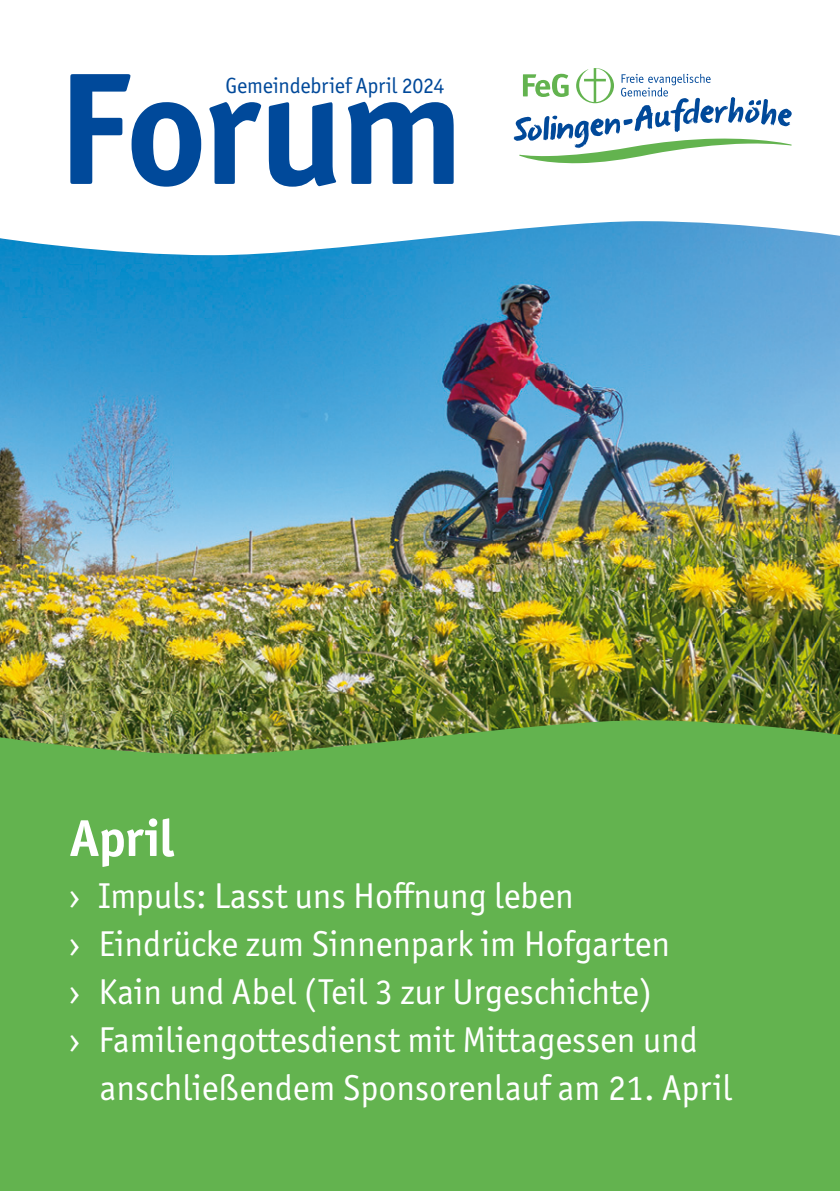
<style>
.page{position:relative;width:840px;height:1191px;background:#fff}
.page>*{position:absolute;margin:0;border:0;box-sizing:border-box;transform-origin:0 0}
.t1{font:700 160px "Officina Sans ITC Pro";letter-spacing:-.015em;color:#00499a}
.t2{font:700 52px "Officina Sans ITC Pro";letter-spacing:-.01em;color:#fff}
.t3{font:36px "Officina Sans ITC Pro";color:#fff}
.t4{font:22px "Officina Sans ITC Pro";letter-spacing:-.01em;color:#00499a}
</style>
<div class="page">
<img style="left:0;top:255px;width:839px;height:465px">
<div style="left:0;top:720px;width:839px;height:471px;background:#63b34f"></div>
<svg style="left:0;top:112px;width:839px;height:143px"></svg>
<svg style="left:513px;top:68px;width:278px;height:96px"></svg>
<h1 class="t1" style="left:57px;top:30px;width:408px">Forum</h1>
<p class="t4" style="left:225px;top:73px;width:220px">Gemeindebrief April 2024</p>
<h2 class="t2" style="left:70px;top:806px;width:105px">April</h2>
<p class="t3" style="left:70px;top:874px;width:505px">› Impuls: Lasst uns Hoffnung leben</p>
<p class="t3" style="left:70px;top:922px;width:601px">› Eindrücke zum Sinnenpark im Hofgarten</p>
<p class="t3" style="left:70px;top:970px;width:583px">› Kain und Abel (Teil 3 zur Urgeschichte)</p>
<p class="t3" style="left:70px;top:1018px;width:629px">› Familiengottesdienst mit Mittagessen und</p>
<p class="t3" style="left:100px;top:1066px;width:634px">anschließendem Sponsorenlauf am 21. April</p>
</div>
